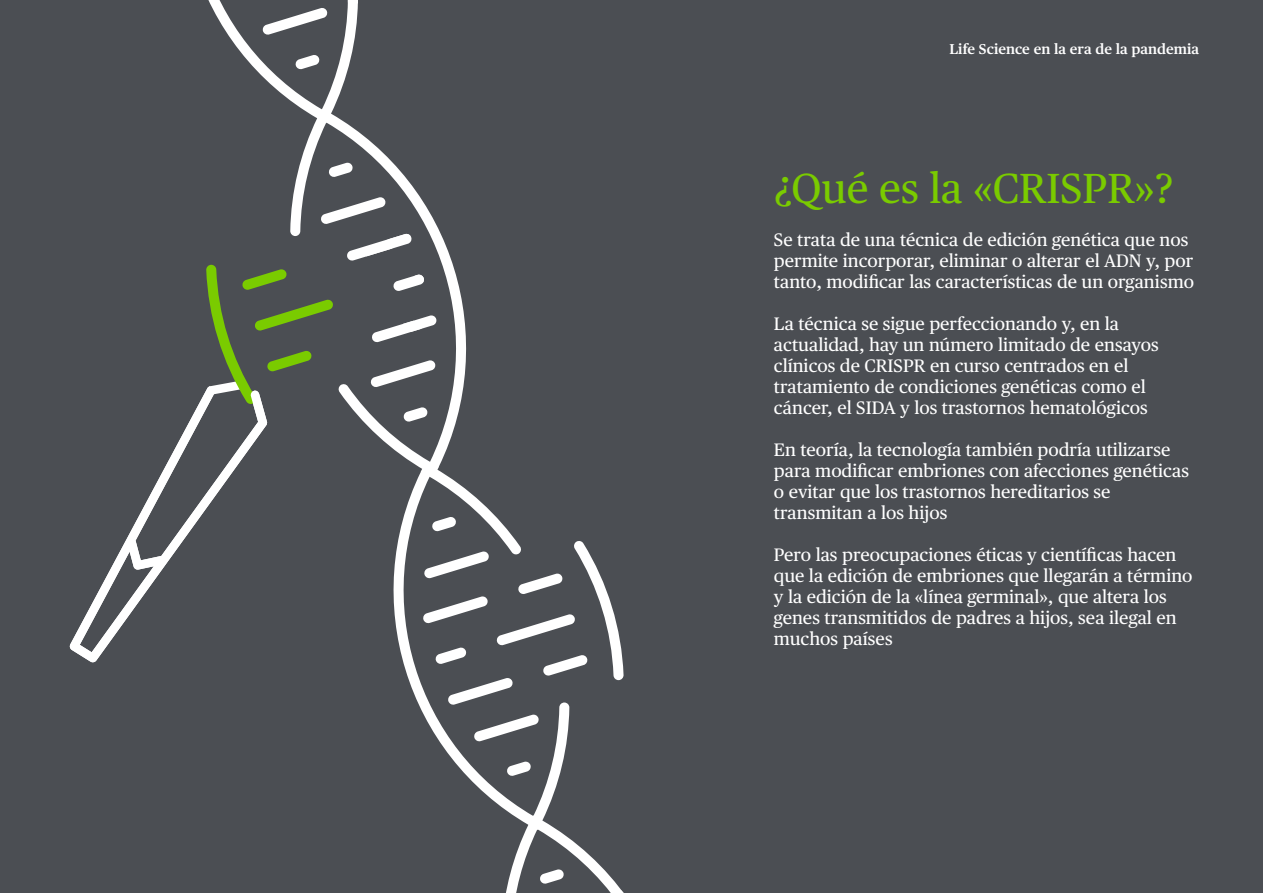
<style>
.page{position:relative;width:1263px;height:893px;background:#4b4e53}
.page>*{position:absolute;margin:0;border:0;box-sizing:border-box;transform-origin:0 0}
.t1{font:42px "Chubb Publico Text";color:#7acb00}
.t2{font:18px/21px "Chubb Publico Text";color:#fff}
.t3{font:600 14.25px "Chubb Publico Text";color:#fff}
.s1{color:#4b4e53}
</style>
<div class="page">
<svg style="left:393px;top:476px;width:231px;height:339px"></svg>
<svg style="left:290px;top:123px;width:177px;height:353px"></svg>
<svg style="left:208px;top:0;width:150px;height:123px"></svg>
<svg style="left:506px;top:815px;width:118px;height:78px"></svg>
<svg style="left:206px;top:224px;width:240px;height:181px"></svg>
<svg style="left:69px;top:386px;width:198px;height:277px"></svg>
<p class="t3" style="left:949px;top:38px;width:251px">Life Science en la era de la pandemia</p>
<p class="t1" style="left:774px;top:157px;width:401px">¿Qué es la «CRISPR»?</p>
<p class="t2" style="left:774px;top:229px;width:427px">Se trata de una técnica de edición genética que nos permite incorporar, eliminar o alterar el ADN y, por tanto, modificar las características de un organismo<span class="s1">.</span></p>
<p class="t2" style="left:774px;top:313px;width:386px">La técnica se sigue perfeccionando y, en la actualidad, hay un número limitado de ensayos clínicos de CRISPR en curso centrados en el tratamiento de condiciones genéticas como el cáncer, el SIDA y los trastornos hematológicos<span class="s1">.</span></p>
<p class="t2" style="left:774px;top:439px;width:417px">En teoría, la tecnología también podría utilizarse para modificar embriones con afecciones genéticas o evitar que los trastornos hereditarios se transmitan a los hijos<span class="s1">.</span></p>
<p class="t2" style="left:774px;top:544px;width:420px">Pero las preocupaciones éticas y científicas hacen que la edición de embriones que llegarán a término y la edición de la «línea germinal», que altera los genes transmitidos de padres a hijos, sea ilegal en muchos países<span class="s1">.</span></p>
</div>
